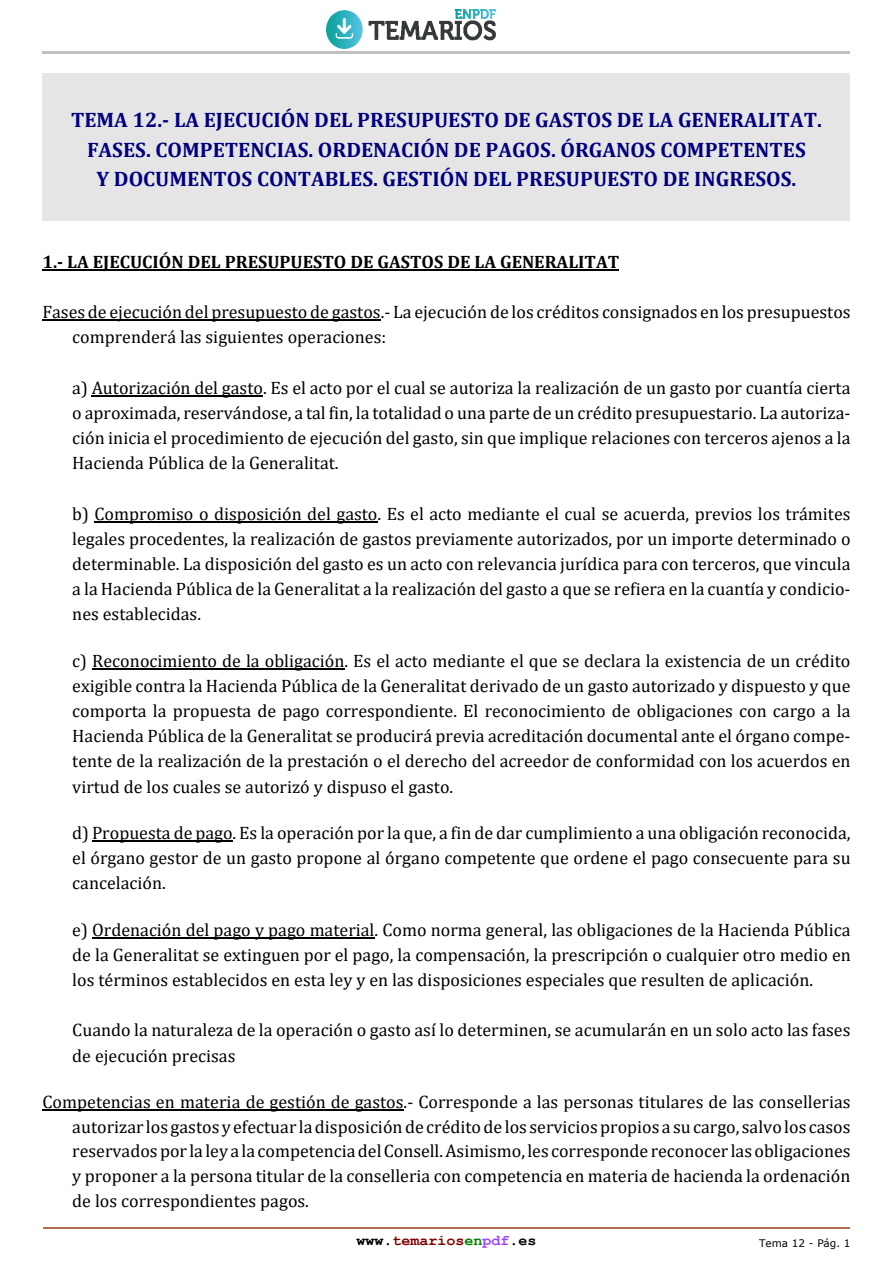
<style>
.page{position:relative;width:893px;height:1263px;background:#fff}
.page>*{position:absolute;margin:0;border:0;box-sizing:border-box;transform-origin:0 0}
.t1{font:700 21px/29.4px "Cambria";color:#000080;text-align:center}
.t2{font:18px/25.2px "Cambria";color:#000;text-align:justify}
.t3{font:700 18px "Cambria";color:#000}
.t4{font:700 15px "Courier New";color:#800000}
.t5{font:10.5px "Verdana";color:#000}
.s1{color:#000}
.s2{color:#008000}
.s3{color:#a040ff}
</style>
<div class="page">
<hr style="left:42px;top:51px;width:808px;height:3px;background:#c0c0c0">
<img style="left:326px;top:10px;width:170px;height:38px">
<hr style="left:43px;top:1227px;width:807px;height:2px;background:#b07050">
<div style="left:42px;top:73px;width:808px;height:148px;background:#e5e5e5"></div>
<hr style="left:42px;top:269px;width:577px;height:1px;background:#000">
<hr style="left:42px;top:320px;width:339px;height:1px;background:#000">
<hr style="left:92px;top:395px;width:171px;height:1px;background:#000">
<hr style="left:94px;top:521px;width:283px;height:1px;background:#000">
<hr style="left:92px;top:668px;width:252px;height:1px;background:#000">
<hr style="left:92px;top:841px;width:141px;height:1px;background:#000">
<hr style="left:92px;top:937px;width:282px;height:1px;background:#000">
<hr style="left:42px;top:1109px;width:362px;height:2px;background:#000">
<p class="t1" style="left:71px;top:105px;width:752px">TEMA 12.‐ LA EJECUCIÓN DEL PRESUPUESTO DE GASTOS DE LA GENERALITAT.<br>FASES. COMPETENCIAS. ORDENACIÓN DE PAGOS. ÓRGANOS COMPETENTES<br>Y DOCUMENTOS CONTABLES. GESTIÓN DEL PRESUPUESTO DE INGRESOS.</p>
<p class="t3" style="left:42px;top:250px;width:578px">1.‐ LA EJECUCIÓN DEL PRESUPUESTO DE GASTOS DE LA GENERALITAT</p>
<p class="t2" style="left:72px;top:299px;width:780px;text-indent:-30px">Fases de ejecución del presupuesto de gastos.- La ejecución de los créditos consignados en los presupuestos comprenderá las siguientes operaciones:</p>
<p class="t2" style="left:72px;top:374px;width:780px">a) Autorización del gasto. Es el acto por el cual se autoriza la realización de un gasto por cuantía cierta o aproximada, reservándose, a tal fin, la totalidad o una parte de un crédito presupuestario. La autoriza&shy;ción inicia el procedimiento de ejecución del gasto, sin que implique relaciones con terceros ajenos a la Hacienda Pública de la Generalitat.</p>
<p class="t2" style="left:72px;top:500px;width:780px">b) Compromiso o disposición del gasto. Es el acto mediante el cual se acuerda, previos los trámites legales procedentes, la realización de gastos previamente autorizados, por un importe determinado o determinable. La disposición del gasto es un acto con relevancia jurídica para con terceros, que vincula a la Hacienda Pública de la Generalitat a la realización del gasto a que se refiera en la cuantía y condicio&shy;nes establecidas.</p>
<p class="t2" style="left:72px;top:647px;width:780px">c) Reconocimiento de la obligación. Es el acto mediante el que se declara la existencia de un crédito exigible contra la Hacienda Pública de la Generalitat derivado de un gasto autorizado y dispuesto y que comporta la propuesta de pago correspondiente. El reconocimiento de obligaciones con cargo a la Hacienda Pública de la Generalitat se producirá previa acreditación documental ante el órgano compe&shy;tente de la realización de la prestación o el derecho del acreedor de conformidad con los acuerdos en virtud de los cuales se autorizó y dispuso el gasto.</p>
<p class="t2" style="left:72px;top:820px;width:780px">d) Propuesta de pago. Es la operación por la que, a fin de dar cumplimiento a una obligación reconocida, el órgano gestor de un gasto propone al órgano competente que ordene el pago consecuente para su cancelación.</p>
<p class="t2" style="left:72px;top:916px;width:780px">e) Ordenación del pago y pago material. Como norma general, las obligaciones de la Hacienda Pública de la Generalitat se extinguen por el pago, la compensación, la prescripción o cualquier otro medio en los términos establecidos en esta ley y en las disposiciones especiales que resulten de aplicación.</p>
<p class="t2" style="left:72px;top:1017px;width:780px">Cuando la naturaleza de la operación o gasto así lo determinen, se acumularán en un solo acto las fases de ejecución precisas</p>
<p class="t2" style="left:72px;top:1089px;width:780px;text-indent:-30px">Competencias en materia de gestión de gastos.- Corresponde a las personas titulares de las consellerias autorizar los gastos y efectuar la disposición de crédito de los servicios propios a su cargo, salvo los casos reservados por la ley a la competencia del Consell. Asimismo, les corresponde reconocer las obligaciones y proponer a la persona titular de la conselleria con competencia en materia de hacienda la ordenación de los correspondientes pagos.</p>
<p class="t4" style="left:356px;top:1232px;width:181px"><span class="s1">www.</span>temarios<span class="s2">en</span><span class="s3">pdf</span><span class="s1">.es</span></p>
<p class="t5" style="left:759px;top:1237px;width:93px">Tema 12 - Pág. 1</p>
</div>
